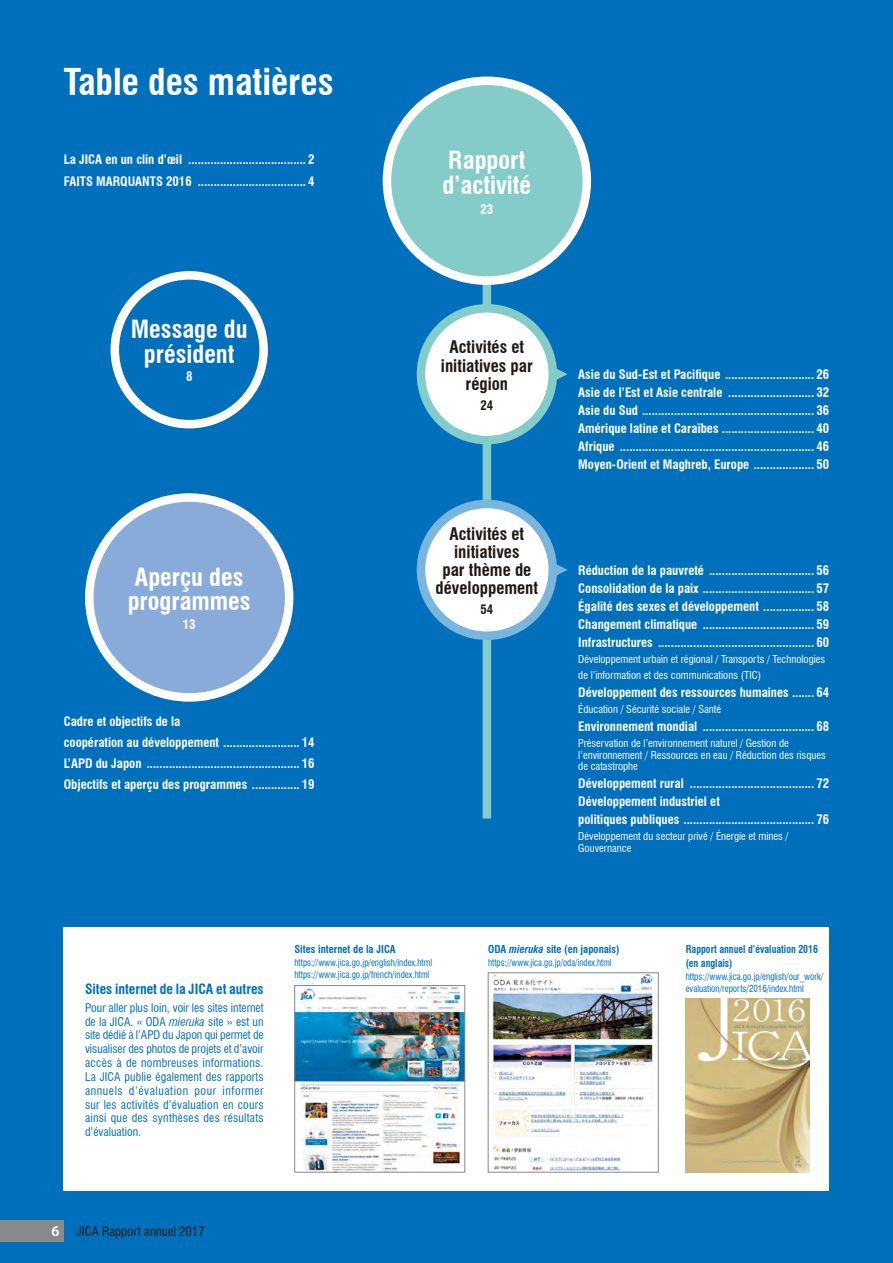
<style>
.page{position:relative;width:893px;height:1263px;background:#006fbc}
.page>*{position:absolute;margin:0;border:0;box-sizing:border-box;transform-origin:0 0}
.t1{font:700 condensed 36.15px "Swiss 721 BT";color:#fff}
.t2{font:700 condensed 24.45px/24.5px "Swiss 721 BT";color:#fff}
.t3{font:700 condensed 16.95px/18px "Swiss 721 BT";color:#221815;text-align:center}
.t4{font:700 condensed 13.8px "Swiss 721 BT";color:#006fbc}
.t5{font:700 condensed 12.75px/18.1px "Swiss 721 BT";color:#fff}
.t6{font:condensed 12.75px "Swiss 721 BT";color:#221815}
.t7{font:700 condensed 12.75px "Swiss 721 BT";color:#221815}
.t8{font:condensed 11.7px/13.8px "Swiss 721 BT";letter-spacing:.02em;color:#006fbc;text-align:justify}
.t9{font:condensed 10.65px/11.7px "Swiss 721 BT";color:#fff}
.t10{font:700 condensed 10.65px "Swiss 721 BT";color:#006fbc}
.t11{font:700 condensed 10.65px/13.8px "Swiss 721 BT";color:#006fbc;scale:.93 1}
.t12{font:condensed 9.6px/11.7px "Swiss 721 BT";color:#006fbc;scale:.93 1}
.t13{font:condensed 9.6px "Swiss 721 BT";color:#006fbc;scale:.91 1}
.s1{font-style:italic}
.s2{font-family:"Myriad Pro";font-weight:600;font-stretch:normal;font-size:14.85px;color:#fff}
</style>
<div class="page">
<div style="left:64px;top:927px;width:765px;height:264px;background:#fff"></div>
<img style="left:296px;top:987px;width:167px;height:183px">
<div style="left:294px;top:985px;width:171px;height:187px;border:1px solid #898989"></div>
<div style="left:483px;top:181px;width:8px;height:638px;background:#84ccc9"></div>
<div style="left:111px;top:271px;width:157px;height:157px;border:9px solid #fff;border-radius:50%"></div>
<div style="left:89px;top:497px;width:200px;height:200px;background:#88abda;border-radius:50%"></div>
<div style="left:85px;top:493px;width:208px;height:209px;border:9px solid #fff;border-radius:50%"></div>
<div style="left:387px;top:81px;width:200px;height:200px;background:#84ccc9;border-radius:50%"></div>
<div style="left:383px;top:77px;width:208px;height:208px;border:9px solid #fff;border-radius:50%"></div>
<div style="left:421px;top:308px;width:132px;height:132px;background:#fff;border-radius:50%"></div>
<div style="left:417px;top:304px;width:140px;height:140px;border:9px solid #84ccc9;border-radius:50%"></div>
<div style="left:421px;top:504px;width:132px;height:132px;background:#fff;border-radius:50%"></div>
<div style="left:417px;top:500px;width:140px;height:140px;border:9px solid #7ab5dc;border-radius:50%"></div>
<svg style="left:555px;top:368px;width:13px;height:13px"></svg>
<svg style="left:555px;top:563px;width:13px;height:13px"></svg>
<img style="left:490px;top:974px;width:166px;height:196px">
<div style="left:488px;top:972px;width:170px;height:200px;border:1px solid #898989"></div>
<img style="left:686px;top:998px;width:123px;height:174px">
<div style="left:0;top:1220px;width:64px;height:22px;background:#898989"></div>
<h1 class="t1" style="left:64px;top:61px;width:271px">Table des matières</h1>
<p class="t5" style="left:64px;top:149px;width:252px;line-height:21.3px">La JICA en un clin d’œil ..................................... 2<br>FAITS MARQUANTS 2016 .................................. 4</p>
<h2 class="t2" style="left:131px;top:317px;width:118px;text-align:center">Message du président</h2>
<p class="t5" style="left:186px;top:367px;width:8px">8</p>
<h2 class="t2" style="left:128px;top:565px;width:124px">Aperçu des programmes</h2>
<p class="t5" style="left:183px;top:615px;width:14px">13</p>
<p class="t5" style="left:64px;top:710px;width:252px;line-height:21.3px">Cadre et objectifs de la<br>coopération au développement ........................ 14<br>L’APD du Japon ................................................ 16<br>Objectifs et aperçu des programmes ............... 19</p>
<h2 class="t2" style="left:443px;top:148px;width:90px">Rapport d’activité</h2>
<p class="t5" style="left:480px;top:200px;width:14px">23</p>
<h3 class="t3" style="left:441px;top:338px;width:93px">Activités et initiatives par région</h3>
<p class="t7" style="left:480px;top:398px;width:14px">24</p>
<h3 class="t3" style="left:436px;top:525px;width:104px">Activités et initiatives<br>par thème de développement</h3>
<p class="t7" style="left:480px;top:602px;width:14px">54</p>
<p class="t5" style="left:578px;top:365px;width:252px;text-align:justify">Asie du Sud-Est et Pacifique ............................ 26<br>Asie de l’Est et Asie centrale ........................... 32<br>Asie du Sud ...................................................... 36<br>Amérique latine et Caraïbes ............................. 40<br>Afrique ............................................................. 46<br>Moyen-Orient et Maghreb, Europe ................... 50</p>
<p class="t5" style="left:578px;top:561px;width:252px;text-align:justify">Réduction de la pauvreté ................................. 56<br>Consolidation de la paix ................................... 57<br>Égalité des sexes et développement ................ 58<br>Changement climatique ................................... 59<br>Infrastructures ................................................. 60</p>
<p class="t9" style="left:578px;top:651px;width:248px;line-height:15.9px">Développement urbain et régional / Transports / Technologies de l’information et des communications (TIC)</p>
<p class="t5" style="left:578px;top:683px;width:252px">Développement des ressources humaines ....... 64</p>
<p class="t9" style="left:578px;top:703px;width:144px">Éducation / Sécurité sociale / Santé</p>
<p class="t5" style="left:578px;top:717px;width:252px">Environnement mondial ................................... 68</p>
<p class="t9" style="left:578px;top:737px;width:249px">Préservation de l’environnement naturel / Gestion de l’environnement / Ressources en eau / Réduction des risques de catastrophe</p>
<p class="t5" style="left:578px;top:775px;width:252px">Développement rural ....................................... 72<br>Développement industriel et<br>politiques publiques ......................................... 76</p>
<p class="t9" style="left:578px;top:831px;width:212px">Développement du secteur privé / Énergie et mines /<br>Gouvernance</p>
<p class="t4" style="left:85px;top:980px;width:180px">Sites internet de la JICA et autres</p>
<p class="t8" style="left:85px;top:1000px;width:180px">Pour aller plus loin, voir les sites internet de la JICA. « ODA <span class="s1">mieruka</span> site » est un site dédié à l’APD du Japon qui permet de visualiser des photos de projets et d’avoir accès à de nombreuses informations.<br>La JICA publie également des rapports annuels d’évaluation pour informer sur les activités d’évaluation en cours ainsi que des synthèses des résultats d’évaluation.</p>
<p class="t10" style="left:294px;top:943px;width:103px">Sites internet de la JICA</p>
<p class="t12" style="left:294px;top:957px;width:150px">https://www.jica.go.jp/english/index.html https://www.jica.go.jp/french/index.html</p>
<p class="t6" style="left:52px;top:1223px;width:155px"><span class="s2">6</span> JICA Rapport annuel 2017</p>
<p class="t10" style="left:488px;top:943px;width:133px">ODA <span class="s1">mieruka</span> site (en japonais)</p>
<p class="t13" style="left:488px;top:957px;width:137px">https://www.jica.go.jp/oda/index.html</p>
<p class="t11" style="left:686px;top:942px;width:144px">Rapport annuel d’évaluation 2016 (en anglais)</p>
<p class="t12" style="left:686px;top:971px;width:149px">https://www.jica.go.jp/english/our_work/ evaluation/reports/2016/index.html</p>
</div>
